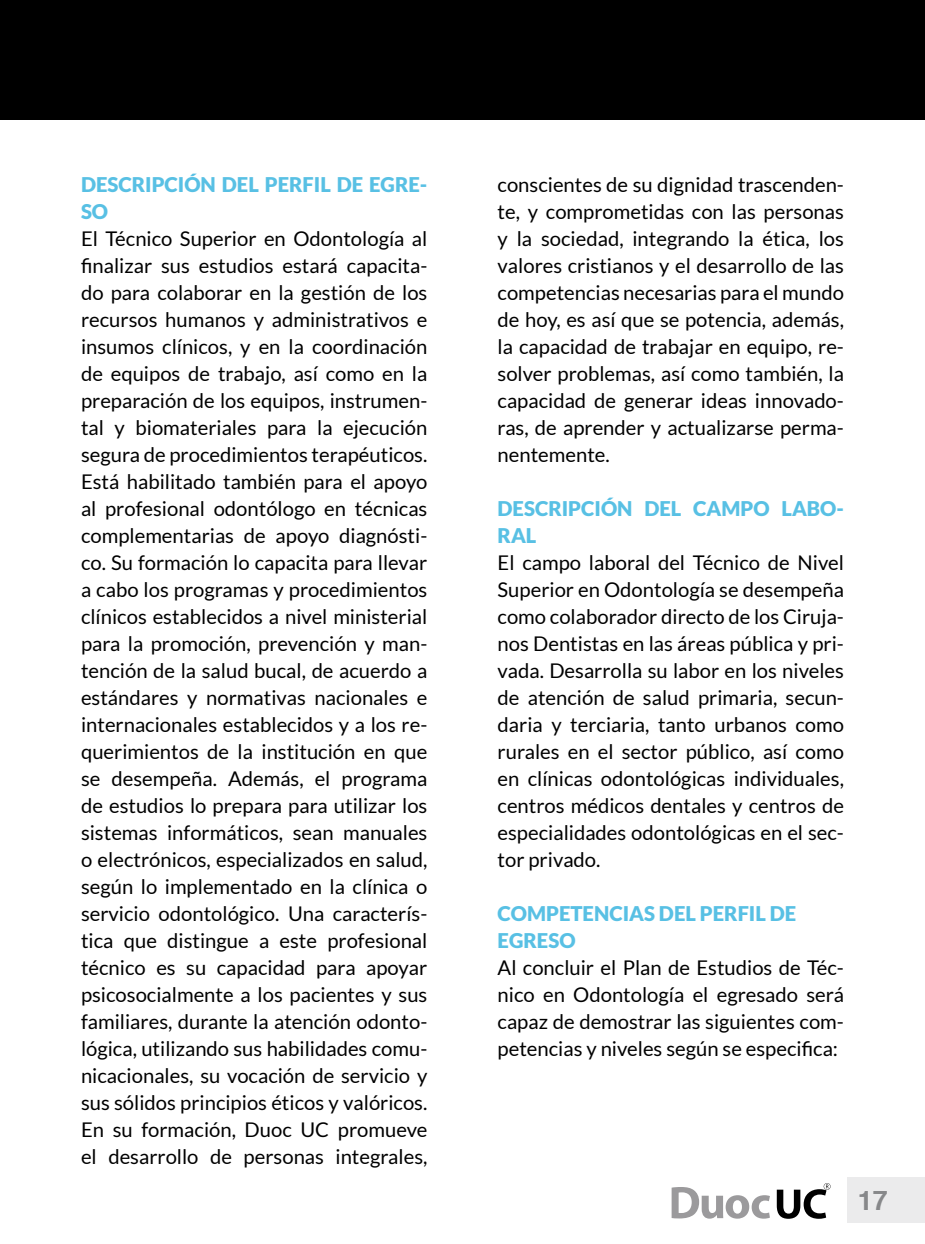
<style>
.page{position:relative;width:925px;height:1244px;background:#fff}
.page>*{position:absolute;margin:0;border:0;box-sizing:border-box;transform-origin:0 0}
.t1{font:700 27px "Helvetica";color:#87888a}
.t2{font:20.25px/27px "Lato";color:#000;text-align:justify}
.t3{font:900 20.25px/27px "Lato";color:#58c0e4}
</style>
<div class="page">
<div style="left:847px;top:1177px;width:78px;height:46px;background:#ebebec"></div>
<svg style="left:671px;top:1187px;width:99px;height:31px"></svg>
<svg style="left:777px;top:1183px;width:53px;height:36px"></svg>
<div style="left:0;top:0;width:925px;height:119px;background:#000"></div>
<p class="t3" style="left:81px;top:170px;width:348px">DESCRIPCIÓN DEL PERFIL DE EGRE-<br>SO</p>
<p class="t2" style="left:81px;top:225px;width:348px">El Técnico Superior en Odontología al finalizar sus estudios estará capacita&shy;do para colaborar en la gestión de los recursos humanos y administrativos e insumos clínicos, y en la coordinación de equipos de trabajo, así como en la preparación de los equipos, instrumen&shy;tal y biomateriales para la ejecución segura de procedimientos terapéuticos.<br>Está habilitado también para el apoyo al profesional odontólogo en técnicas complementarias de apoyo diagnósti&shy;co. Su formación lo capacita para llevar a cabo los programas y procedimientos clínicos establecidos a nivel ministerial para la promoción, prevención y man&shy;tención de la salud bucal, de acuerdo a estándares y normativas nacionales e internacionales establecidos y a los re&shy;querimientos de la institución en que se desempeña. Además, el programa de estudios lo prepara para utilizar los sistemas informáticos, sean manuales o electrónicos, especializados en salud, según lo implementado en la clínica o servicio odontológico. Una caracterís&shy;tica que distingue a este profesional técnico es su capacidad para apoyar psicosocialmente a los pacientes y sus familiares, durante la atención odonto&shy;lógica, utilizando sus habilidades comu&shy;nicacionales, su vocación de servicio y sus sólidos principios éticos y valóricos.<br>En su formación, Duoc UC promueve el desarrollo de personas integrales,</p>
<p class="t2" style="left:497px;top:171px;width:348px">conscientes de su dignidad trascenden&shy;te, y comprometidas con las personas y la sociedad, integrando la ética, los valores cristianos y el desarrollo de las competencias necesarias para el mundo de hoy, es así que se potencia, además, la capacidad de trabajar en equipo, re&shy;solver problemas, así como también, la capacidad de generar ideas innovado&shy;ras, de aprender y actualizarse perma&shy;nentemente.</p>
<p class="t3" style="left:497px;top:494px;width:348px">DESCRIPCIÓN DEL CAMPO LABO-<br>RAL</p>
<p class="t2" style="left:497px;top:549px;width:348px">El campo laboral del Técnico de Nivel Superior en Odontología se desempeña como colaborador directo de los Ciruja&shy;nos Dentistas en las áreas pública y pri&shy;vada. Desarrolla su labor en los niveles de atención de salud primaria, secun&shy;daria y terciaria, tanto urbanos como rurales en el sector público, así como en clínicas odontológicas individuales, centros médicos dentales y centros de especialidades odontológicas en el sec&shy;tor privado.</p>
<p class="t3" style="left:497px;top:899px;width:300px">COMPETENCIAS DEL PERFIL DE<br>EGRESO</p>
<p class="t2" style="left:497px;top:954px;width:348px">Al concluir el Plan de Estudios de Téc&shy;nico en Odontología el egresado será capaz de demostrar las siguientes com&shy;petencias y niveles según se especifica:</p>
<h1 class="t1" style="left:858px;top:1178px;width:32px">17</h1>
</div>
